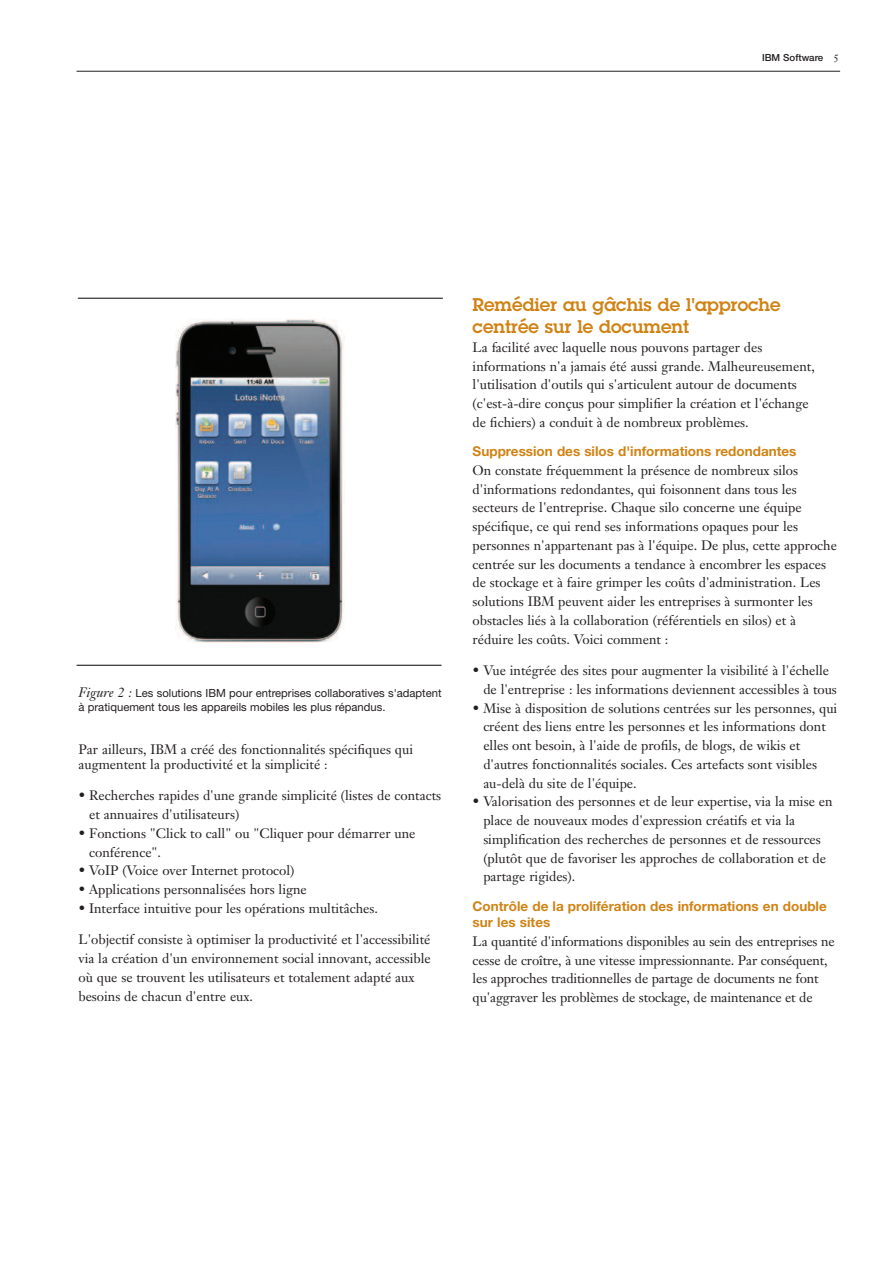
<style>
.page{position:relative;width:893px;height:1263px;background:#fff}
.page>*{position:absolute;margin:0;border:0;box-sizing:border-box;transform-origin:0 0}
.t1{font:600 18px/22.5px "Lubalin Graph Std";color:#d08315}
.t2{font:13.5px/18.8px "Janson Text";color:#231f20}
.t3{font:700 13.5px/16.5px "Helvetica Neue";color:#d08315}
.t4{font:11.25px/14.2px "Helvetica Neue";color:#231f20}
.t5{font:10.5px "Janson Text";color:#231f20}
.t6{font:500 9.75px "Helvetica Neue";color:#231f20}
.s1{font-family:"Janson Text";font-style:italic;font-size:13.5px}
</style>
<div class="page">
<hr style="left:77px;top:71px;width:763px;height:1px;background:#231f20">
<hr style="left:78px;top:298px;width:365px;height:1px;background:#231f20">
<img style="left:175px;top:319px;width:169px;height:324px">
<hr style="left:77px;top:665px;width:365px;height:1px;background:#231f20">
<p class="t6" style="left:762px;top:54px;width:63px">IBM Software</p>
<p class="t5" style="left:833px;top:54px;width:7px">5</p>
<p class="t4" style="left:78px;top:687px;width:365px"><span class="s1">Figure 2 :</span> Les solutions IBM pour entreprises collaboratives s'adaptent à pratiquement tous les appareils mobiles les plus répandus.</p>
<p class="t2" style="left:78px;top:743px;width:336px;line-height:15px">Par ailleurs, IBM a créé des fonctionnalités spécifiques qui augmentent la productivité et la simplicité :</p>
<p class="t2" style="left:89px;top:788px;width:354px;text-indent:-11px">• Recherches rapides d'une grande simplicité (listes de contacts et annuaires d'utilisateurs)</p>
<p class="t2" style="left:89px;top:825px;width:328px;text-indent:-11px">• Fonctions "Click to call" ou "Cliquer pour démarrer une conférence".</p>
<p class="t2" style="left:78px;top:863px;width:218px">• VoIP (Voice over Internet protocol)</p>
<p class="t2" style="left:78px;top:881px;width:230px">• Applications personnalisées hors ligne</p>
<p class="t2" style="left:78px;top:900px;width:301px">• Interface intuitive pour les opérations multitâches.</p>
<p class="t2" style="left:78px;top:932px;width:354px">L'objectif consiste à optimiser la productivité et l'accessibilité via la création d'un environnement social innovant, accessible où que se trouvent les utilisateurs et totalement adapté aux besoins de chacun d'entre eux.</p>
<h1 class="t1" style="left:473px;top:295px;width:309px">Remédier au gâchis de l'approche centrée sur le document</h1>
<p class="t2" style="left:473px;top:339px;width:344px">La facilité avec laquelle nous pouvons partager des informations n'a jamais été aussi grande. Malheureusement, l'utilisation d'outils qui s'articulent autour de documents (c'est-à-dire conçus pour simplifier la création et l'échange de fichiers) a conduit à de nombreux problèmes.</p>
<p class="t3" style="left:473px;top:444px;width:325px">Suppression des silos d'informations redondantes</p>
<p class="t2" style="left:473px;top:462px;width:366px">On constate fréquemment la présence de nombreux silos d'informations redondantes, qui foisonnent dans tous les secteurs de l'entreprise. Chaque silo concerne une équipe spécifique, ce qui rend ses informations opaques pour les personnes n'appartenant pas à l'équipe. De plus, cette approche centrée sur les documents a tendance à encombrer les espaces de stockage et à faire grimper les coûts d'administration. Les solutions IBM peuvent aider les entreprises à surmonter les obstacles liés à la collaboration (référentiels en silos) et à réduire les coûts. Voici comment :</p>
<p class="t2" style="left:483px;top:662px;width:355px;text-indent:-11px">• Vue intégrée des sites pour augmenter la visibilité à l'échelle de l'entreprise : les informations deviennent accessibles à tous</p>
<p class="t2" style="left:483px;top:700px;width:355px;text-indent:-11px">• Mise à disposition de solutions centrées sur les personnes, qui créent des liens entre les personnes et les informations dont elles ont besoin, à l'aide de profils, de blogs, de wikis et d'autres fonctionnalités sociales. Ces artefacts sont visibles au-delà du site de l'équipe.</p>
<p class="t2" style="left:483px;top:794px;width:351px;text-indent:-11px">• Valorisation des personnes et de leur expertise, via la mise en place de nouveaux modes d'expression créatifs et via la simplification des recherches de personnes et de ressources (plutôt que de favoriser les approches de collaboration et de partage rigides).</p>
<p class="t3" style="left:473px;top:899px;width:356px">Contrôle de la prolifération des informations en double sur les sites</p>
<p class="t2" style="left:473px;top:933px;width:364px">La quantité d'informations disponibles au sein des entreprises ne cesse de croître, à une vitesse impressionnante. Par conséquent, les approches traditionnelles de partage de documents ne font qu'aggraver les problèmes de stockage, de maintenance et de</p>
</div>
